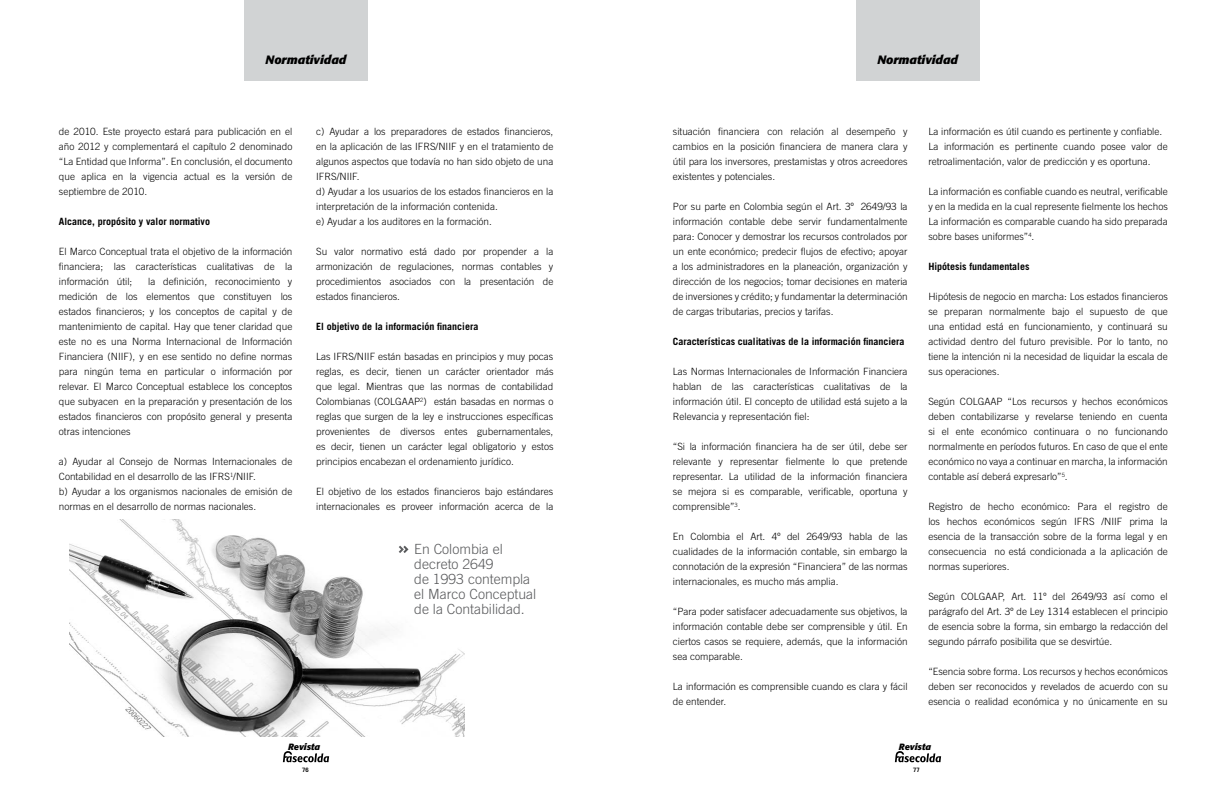
<style>
.page{position:relative;width:1224px;height:792px;background:#fff}
.page>*{position:absolute;margin:0;border:0;box-sizing:border-box;transform-origin:0 0}
.t1{font:300 14px/15px "Trade Gothic LT Std";color:#58595b}
.t2{font:italic 700 12px "Formata";color:#000}
.t3{font:300 10px/15px "Trade Gothic LT Std";color:#000;text-align:justify}
.t4{font:700 10px "Trade Gothic LT Std";color:#000}
.t5{font:italic 700 9px "Formata";color:#000}
.t6{font:700 6px "Trade Gothic LT Std";color:#000}
</style>
<div class="page">
<div style="left:244px;top:0;width:124px;height:80px;background:#d1d3d4"></div>
<div style="left:856px;top:0;width:124px;height:80px;background:#d1d3d4"></div>
<svg style="left:895px;top:751px;width:46px;height:11px"></svg>
<svg style="left:283px;top:751px;width:46px;height:11px"></svg>
<img style="left:70px;top:519px;width:395px;height:218px">
<svg style="left:397px;top:544px;width:13px;height:11px"></svg>
<p class="t2" style="left:266px;top:52px;width:82px">Normatividad</p>
<p class="t3" style="left:59px;top:124px;width:235px">de 2010. Este proyecto estará para publicación en el año 2012 y complementará el capítulo 2 denominado “La Entidad que Informa”. En conclusión, el documento que aplica en la vigencia actual es la versión de septiembre de 2010.</p>
<p class="t4" style="left:59px;top:216px;width:153px">Alcance, propósito y valor normativo</p>
<p class="t3" style="left:59px;top:244px;width:235px">El Marco Conceptual trata el objetivo de la información financiera; las características cualitativas de la información útil;</p>
<p class="t3" style="left:59px;top:274px;width:235px;text-indent:89px">la definición, reconocimiento y medición de los elementos que constituyen los estados financieros; y los conceptos de capital y de mantenimiento de capital. Hay que tener claridad que este no es una Norma Internacional de Información Financiera (NIIF), y en ese sentido no define normas para ningún tema en particular o información por relevar. El Marco Conceptual establece los conceptos que subyacen en la preparación y presentación de los estados financieros con propósito general y presenta otras intenciones</p>
<p class="t3" style="left:59px;top:454px;width:235px;text-align:left">a) Ayudar al Consejo de Normas Internacionales de Contabilidad en el desarrollo de las IFRS<sup>1</sup>/NIIF.<br>b) Ayudar a los organismos nacionales de emisión de normas en el desarrollo de normas nacionales.</p>
<p class="t3" style="left:316px;top:124px;width:239px;text-align:left">c) Ayudar a los preparadores de estados financieros, en la aplicación de las IFRS/NIIF y en el tratamiento de algunos aspectos que todavía no han sido objeto de una IFRS/NIIF.<br>d) Ayudar a los usuarios de los estados financieros en la interpretación de la información contenida.<br>e) Ayudar a los auditores en la formación.</p>
<p class="t3" style="left:316px;top:244px;width:239px">Su valor normativo está dado por propender a la armonización de regulaciones, normas contables y procedimientos asociados con la presentación de estados financieros.</p>
<p class="t4" style="left:316px;top:321px;width:164px">El objetivo de la información financiera</p>
<p class="t3" style="left:316px;top:349px;width:239px">Las IFRS/NIIF están basadas en principios y muy pocas reglas, es decir, tienen un carácter orientador más que legal. Mientras que las normas de contabilidad Colombianas (COLGAAP<sup>2</sup>) están basadas en normas o reglas que surgen de la ley e instrucciones específicas provenientes de diversos entes gubernamentales, es decir, tienen un carácter legal obligatorio y estos principios encabezan el ordenamiento jurídico.</p>
<p class="t3" style="left:316px;top:484px;width:239px">El objetivo de los estados financieros bajo estándares internacionales es proveer información acerca de la</p>
<h1 class="t1" style="left:414px;top:542px;width:124px">En Colombia el decreto 2649<br>de 1993 contempla el Marco Conceptual de la Contabilidad.</h1>
<p class="t2" style="left:877px;top:53px;width:82px">Normatividad</p>
<p class="t3" style="left:673px;top:124px;width:236px">situación financiera con relación al desempeño y cambios en la posición financiera de manera clara y útil para los inversores, prestamistas y otros acreedores existentes y potenciales.</p>
<p class="t3" style="left:673px;top:199px;width:236px">Por su parte en Colombia según el Art. 3º 2649/93 la información contable debe servir fundamentalmente para: Conocer y demostrar los recursos controlados por un ente económico; predecir flujos de efectivo; apoyar a los administradores en la planeación, organización y dirección de los negocios; tomar decisiones en materia de inversiones y crédito; y fundamentar la determinación de cargas tributarias, precios y tarifas.</p>
<p class="t4" style="left:673px;top:336px;width:233px">Características cualitativas de la información financiera</p>
<p class="t3" style="left:673px;top:364px;width:236px">Las Normas Internacionales de Información Financiera hablan de las características cualitativas de la información útil. El concepto de utilidad está sujeto a la Relevancia y representación fiel:</p>
<p class="t3" style="left:673px;top:439px;width:236px">“Si la información financiera ha de ser útil, debe ser relevante y representar fielmente lo que pretende representar. La utilidad de la información financiera se mejora si es comparable, verificable, oportuna y comprensible”<sup>3</sup>.</p>
<p class="t3" style="left:673px;top:529px;width:236px">En Colombia el Art. 4º del 2649/93 habla de las cualidades de la información contable, sin embargo la connotación de la expresión “Financiera” de las normas internacionales, es mucho más amplia.</p>
<p class="t3" style="left:673px;top:604px;width:236px">“Para poder satisfacer adecuadamente sus objetivos, la información contable debe ser comprensible y útil. En ciertos casos se requiere, además, que la información sea comparable.</p>
<p class="t3" style="left:673px;top:679px;width:236px">La información es comprensible cuando es clara y fácil de entender.</p>
<p class="t3" style="left:928px;top:124px;width:241px;text-align:left">La información es útil cuando es pertinente y confiable.<br>La información es pertinente cuando posee valor de retroalimentación, valor de predicción y es oportuna.</p>
<p class="t3" style="left:928px;top:184px;width:241px">La información es confiable cuando es neutral, verificable y en la medida en la cual represente fielmente los hechos La información es comparable cuando ha sido preparada sobre bases uniformes”<sup>4</sup>.</p>
<p class="t4" style="left:928px;top:261px;width:103px">Hipótesis fundamentales</p>
<p class="t3" style="left:928px;top:289px;width:241px">Hipótesis de negocio en marcha: Los estados financieros se preparan normalmente bajo el supuesto de que una entidad está en funcionamiento, y continuará su actividad dentro del futuro previsible. Por lo tanto, no tiene la intención ni la necesidad de liquidar la escala de sus operaciones.</p>
<p class="t3" style="left:928px;top:394px;width:241px">Según COLGAAP “Los recursos y hechos económicos deben contabilizarse y revelarse teniendo en cuenta si el ente económico continuara o no funcionando normalmente en períodos futuros. En caso de que el ente económico no vaya a continuar en marcha, la información contable así deberá expresarlo”<sup>5</sup>.</p>
<p class="t3" style="left:928px;top:499px;width:241px">Registro de hecho económico: Para el registro de los hechos económicos según IFRS /NIIF prima la esencia de la transacción sobre de la forma legal y en consecuencia no está condicionada a la aplicación de normas superiores.</p>
<p class="t3" style="left:928px;top:589px;width:241px">Según COLGAAP, Art. 11º del 2649/93 así como el parágrafo del Art. 3º de Ley 1314 establecen el principio de esencia sobre la forma, sin embargo la redacción del segundo párrafo posibilita que se desvirtúe.</p>
<p class="t3" style="left:928px;top:664px;width:241px">“Esencia sobre forma. Los recursos y hechos económicos deben ser reconocidos y revelados de acuerdo con su esencia o realidad económica y no únicamente en su</p>
<p class="t5" style="left:288px;top:741px;width:34px">Revista</p>
<p class="t5" style="left:899px;top:741px;width:34px">Revista</p>
<p class="t6" style="left:302px;top:766px;width:8px">76</p>
<p class="t6" style="left:913px;top:766px;width:8px">77</p>
</div>
